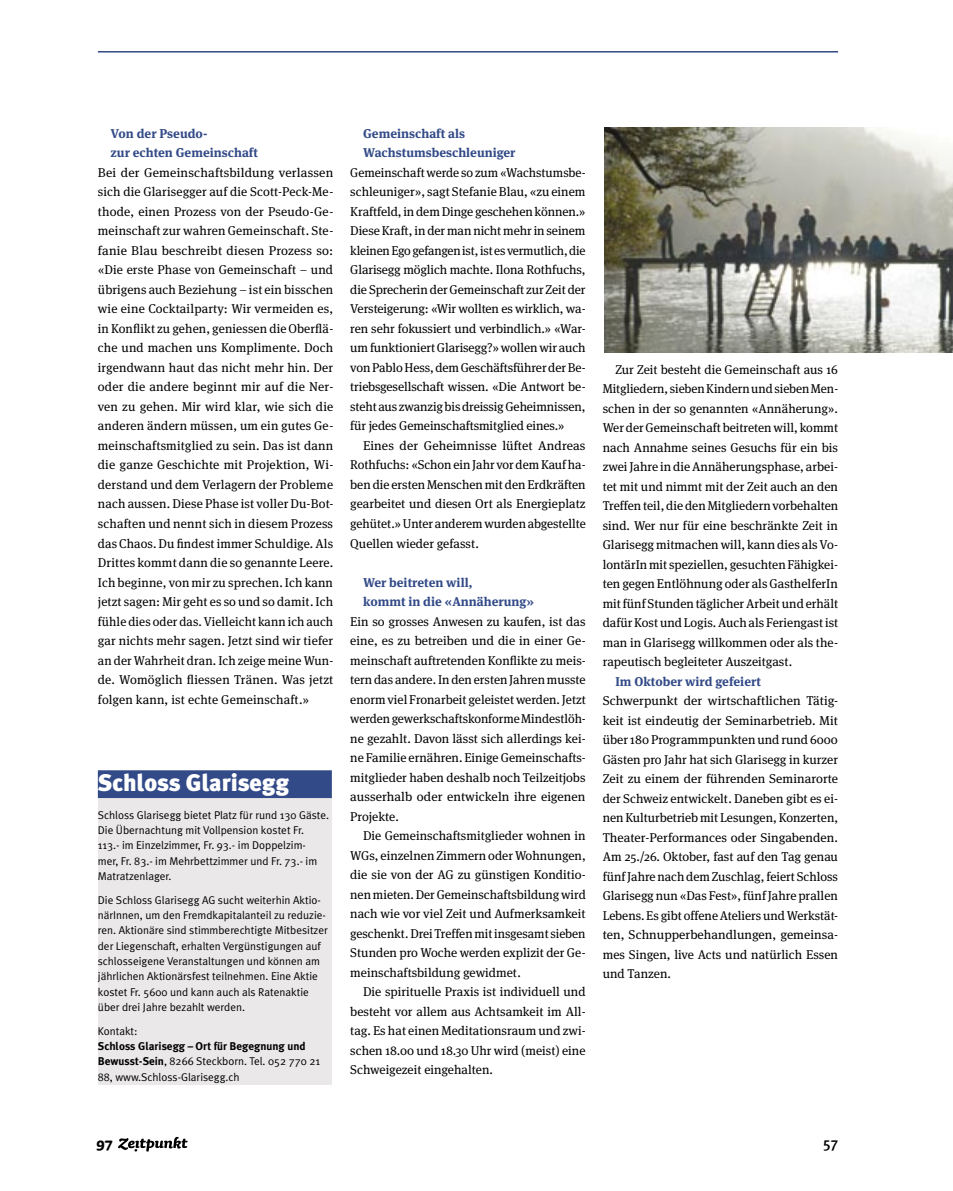
<style>
.page{position:relative;width:953px;height:1191px;background:#fff}
.page>*{position:absolute;margin:0;border:0;box-sizing:border-box;transform-origin:0 0}
.KuFu-Titel{font:900 24px "Meta Plus";color:#fff}
.t1{font:700 18px "Sauna";color:#000}
.t2{font:500 15px "Meta Plus";color:#000}
.kl__Grundschrift_2{font:12.75px/19.5px "Meta Serif";color:#000;text-align:justify}
.kl__Grundschrift{font:12.75px/19.5px "Meta Serif";color:#000;text-align:justify}
.kl_Zwischentitel{font:700 12.75px "Meta Serif";color:#324a87}
.Info{font:11.25px/15.3px "Meta Plus Normal";color:#000}
.s1{font-family:"Meta Plus";font-weight:700}
</style>
<div class="page">
<svg style="left:118px;top:1136px;width:69px;height:15px"></svg>
<hr style="left:98px;top:51px;width:740px;height:2px;background:#324a87">
<div style="left:98px;top:772px;width:234px;height:312px;background:#eae8e8"></div>
<div style="left:98px;top:770px;width:234px;height:28px;background:#324a87"></div>
<img style="left:604px;top:128px;width:348px;height:224px">
<p class="kl_Zwischentitel" style="left:111px;top:123px;width:99px">Von der Pseudo-</p>
<p class="kl_Zwischentitel" style="left:111px;top:142px;width:149px">zur echten Gemeinschaft</p>
<p class="kl__Grundschrift_2" style="left:98px;top:161px;width:237px">Bei der Gemeinschaftsbildung verlassen sich die Glarisegger auf die Scott-Peck-Me&shy;thode, einen Prozess von der Pseudo-Ge&shy;meinschaft zur wahren Gemeinschaft. Ste&shy;fanie Blau beschreibt diesen Prozess so: «Die erste Phase von Gemeinschaft – und übrigens auch Beziehung – ist ein bisschen wie eine Cocktailparty: Wir vermeiden es, in Konflikt zu gehen, geniessen die Oberflä&shy;che und machen uns Komplimente. Doch irgendwann haut das nicht mehr hin. Der oder die andere beginnt mir auf die Ner&shy;ven zu gehen. Mir wird klar, wie sich die anderen ändern müssen, um ein gutes Ge&shy;meinschaftsmitglied zu sein. Das ist dann die ganze Geschichte mit Projektion, Wi&shy;derstand und dem Verlagern der Probleme nach aussen. Diese Phase ist voller Du-Bot&shy;schaften und nennt sich in diesem Prozess das Chaos. Du findest immer Schuldige. Als Drittes kommt dann die so genannte Leere.<br>Ich beginne, von mir zu sprechen. Ich kann jetzt sagen: Mir geht es so und so damit. Ich fühle dies oder das. Vielleicht kann ich auch gar nichts mehr sagen. Jetzt sind wir tiefer an der Wahrheit dran. Ich zeige meine Wun&shy;de. Womöglich fliessen Tränen. Was jetzt folgen kann, ist echte Gemeinschaft.»</p>
<p class="KuFu-Titel" style="left:98px;top:768px;width:193px">Schloss Glarisegg</p>
<p class="Info" style="left:98px;top:807px;width:233px">Schloss Glarisegg bietet Platz für rund 130 Gäste.<br>Die Übernachtung mit Vollpension kostet Fr.<br>113.- im Einzelzimmer, Fr. 93.- im Doppelzim-<br>mer, Fr. 83.- im Mehrbettzimmer und Fr. 73.- im Matratzenlager.</p>
<p class="Info" style="left:98px;top:892px;width:231px">Die Schloss Glarisegg AG sucht weiterhin Aktio&shy;närInnen, um den Fremdkapitalanteil zu reduzie&shy;ren. Aktionäre sind stimmberechtigte Mitbesitzer der Liegenschaft, erhalten Vergünstigungen auf schlosseigene Veranstaltungen und können am jährlichen Aktionärsfest teilnehmen. Eine Aktie kostet Fr. 5600 und kann auch als Ratenaktie über drei Jahre bezahlt werden.</p>
<p class="Info" style="left:98px;top:1023px;width:41px">Kontakt:</p>
<p class="Info" style="left:98px;top:1038px;width:224px"><span class="s1">Schloss Glarisegg – Ort für Begegnung und<br>Bewusst-Sein</span>, 8266 Steckborn. Tel. 052 770 21<br>88, www.Schloss-Glarisegg.ch</p>
<p class="kl_Zwischentitel" style="left:363px;top:123px;width:103px">Gemeinschaft als</p>
<p class="kl_Zwischentitel" style="left:363px;top:142px;width:154px">Wachstumsbeschleuniger</p>
<p class="kl__Grundschrift_2" style="left:350px;top:161px;width:237px">Gemeinschaft werde so zum «Wachstumsbe&shy;schleuniger», sagt Stefanie Blau, «zu einem Kraftfeld, in dem Dinge geschehen können.» Diese Kraft, in der man nicht mehr in seinem kleinen Ego gefangen ist, ist es vermutlich, die Glarisegg möglich machte. Ilona Rothfuchs, die Sprecherin der Gemeinschaft zur Zeit der Versteigerung: «Wir wollten es wirklich, wa&shy;ren sehr fokussiert und verbindlich.» «War&shy;um funktioniert Glarisegg?» wollen wir auch von Pablo Hess, dem Geschäftsführer der Be&shy;triebsgesellschaft wissen. «Die Antwort be&shy;steht aus zwanzig bis dreissig Geheimnissen, für jedes Gemeinschaftsmitglied eines.»</p>
<p class="kl__Grundschrift" style="left:350px;top:434px;width:237px;text-indent:13px">Eines der Geheimnisse lüftet Andreas Rothfuchs: «Schon ein Jahr vor dem Kauf ha&shy;ben die ersten Menschen mit den Erdkräften gearbeitet und diesen Ort als Energieplatz gehütet.» Unter anderem wurden abgestellte Quellen wieder gefasst.</p>
<p class="kl_Zwischentitel" style="left:363px;top:571px;width:111px">Wer beitreten will,</p>
<p class="kl_Zwischentitel" style="left:363px;top:591px;width:173px">kommt in die «Annäherung»</p>
<p class="kl__Grundschrift_2" style="left:350px;top:610px;width:237px">Ein so grosses Anwesen zu kaufen, ist das eine, es zu betreiben und die in einer Ge&shy;meinschaft auftretenden Konflikte zu meis&shy;tern das andere. In den ersten Jahren musste enorm viel Fronarbeit geleistet werden. Jetzt werden gewerkschaftskonforme Mindestlöh&shy;ne gezahlt. Davon lässt sich allerdings kei&shy;ne Familie ernähren. Einige Gemeinschafts&shy;mitglieder haben deshalb noch Teilzeitjobs ausserhalb oder entwickeln ihre eigenen Projekte.</p>
<p class="kl__Grundschrift" style="left:350px;top:824px;width:237px;text-indent:13px">Die Gemeinschaftsmitglieder wohnen in WGs, einzelnen Zimmern oder Wohnungen, die sie von der AG zu günstigen Konditio&shy;nen mieten. Der Gemeinschaftsbildung wird nach wie vor viel Zeit und Aufmerksamkeit geschenkt. Drei Treffen mit insgesamt sieben Stunden pro Woche werden explizit der Ge&shy;meinschaftsbildung gewidmet.</p>
<p class="kl__Grundschrift" style="left:350px;top:980px;width:237px;text-indent:13px">Die spirituelle Praxis ist individuell und besteht vor allem aus Achtsamkeit im All&shy;tag. Es hat einen Meditationsraum und zwi&shy;schen 18.00 und 18.30 Uhr wird (meist) eine Schweigezeit eingehalten.</p>
<p class="kl__Grundschrift" style="left:602px;top:358px;width:237px;text-indent:13px">Zur Zeit besteht die Gemeinschaft aus 16<br>Mitgliedern, sieben Kindern und sieben Men&shy;schen in der so genannten «Annäherung».<br>Wer der Gemeinschaft beitreten will, kommt nach Annahme seines Gesuchs für ein bis zwei Jahre in die Annäherungsphase, arbei&shy;tet mit und nimmt mit der Zeit auch an den Treffen teil, die den Mitgliedern vorbehalten sind. Wer nur für eine beschränkte Zeit in Glarisegg mitmachen will, kann dies als Vo&shy;lontärIn mit speziellen, gesuchten Fähigkei&shy;ten gegen Entlöhnung oder als GasthelferIn mit fünf Stunden täglicher Arbeit und erhält dafür Kost und Logis. Auch als Feriengast ist man in Glarisegg willkommen oder als the&shy;rapeutisch begleiteter Auszeitgast.</p>
<p class="kl_Zwischentitel" style="left:615px;top:670px;width:147px">Im Oktober wird gefeiert</p>
<p class="kl__Grundschrift_2" style="left:602px;top:689px;width:237px">Schwerpunkt der wirtschaftlichen Tätig&shy;keit ist eindeutig der Seminarbetrieb. Mit über 180 Programmpunkten und rund 6000<br>Gästen pro Jahr hat sich Glarisegg in kurzer Zeit zu einem der führenden Seminarorte der Schweiz entwickelt. Daneben gibt es ei&shy;nen Kulturbetrieb mit Lesungen, Konzerten, Theater-Performances oder Singabenden.<br>Am 25./26. Oktober, fast auf den Tag genau fünf Jahre nach dem Zuschlag, feiert Schloss Glarisegg nun «Das Fest», fünf Jahre prallen Lebens. Es gibt offene Ateliers und Werkstät&shy;ten, Schnupperbehandlungen, gemeinsa&shy;mes Singen, live Acts und natürlich Essen und Tanzen.</p>
<p class="t1" style="left:96px;top:1133px;width:18px">97</p>
<p class="t2" style="left:823px;top:1133px;width:17px">57</p>
</div>
